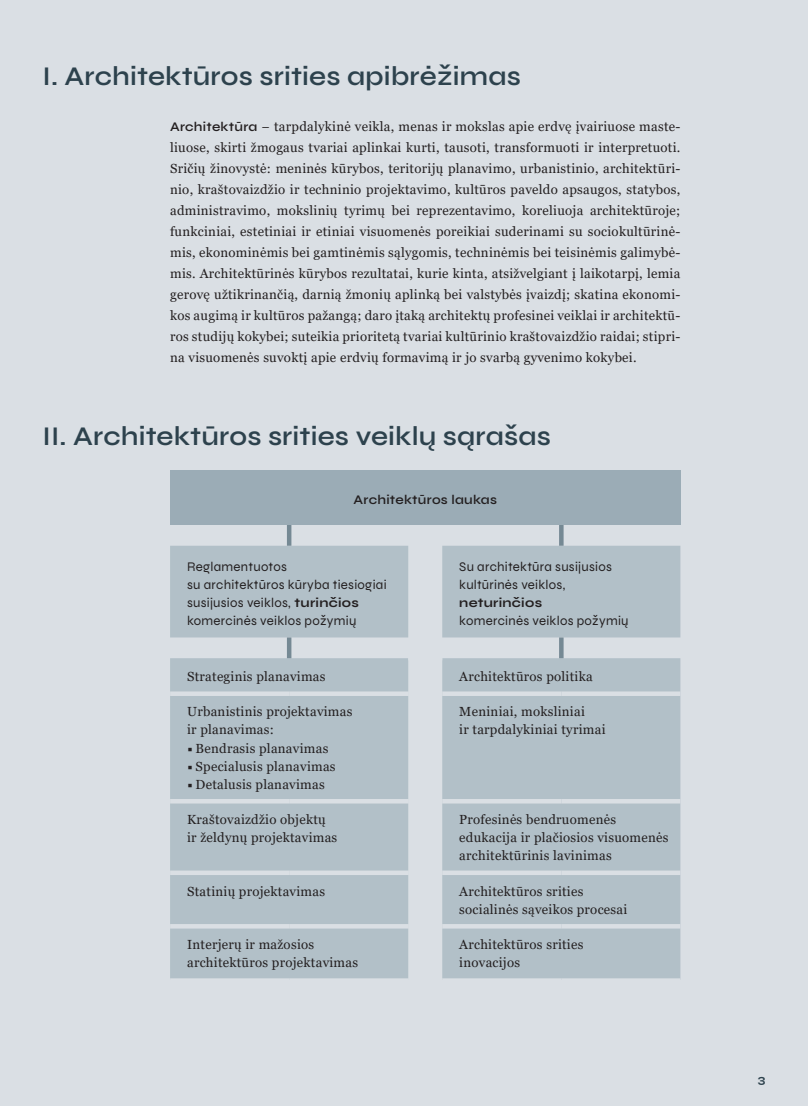
<style>
.page{position:relative;width:808px;height:1106px;background:#dadfe4}
.page>*{position:absolute;margin:0;border:0;box-sizing:border-box;transform-origin:0 0}
.t1{font:600 27px "Syne";letter-spacing:.005em;color:#2d424d}
.t2{font:13.2px/21px "Georgia";letter-spacing:.02em;color:#231f20}
.t3{font:13.2px/18px "Syne";letter-spacing:.02em;color:#231f20}
.t4{font:600 13.2px "Syne";letter-spacing:.02em;color:#231f20}
.t5{font:700 13.2px "Syne";letter-spacing:.02em;color:#231f20}
.t6{font:700 12px "Syne";color:#2d424d}
.s1{font-family:"Syne";font-weight:600}
.s2{font-weight:700}
</style>
<div class="page">
<div style="left:170px;top:470px;width:510px;height:55px;background:#9bacb6"></div>
<svg style="left:170px;top:545px;width:510px;height:433px;background:#b6c3cb"></svg>
<hr style="left:408px;top:656px;width:34px;height:4px;background:#dadfe4">
<div style="left:170px;top:691px;width:119px;height:5px;background:#dadfe4"></div>
<div style="left:289px;top:691px;width:119px;height:5px;background:#dadfe4"></div>
<div style="left:408px;top:691px;width:34px;height:5px;background:#dadfe4"></div>
<div style="left:442px;top:691px;width:119px;height:5px;background:#dadfe4"></div>
<div style="left:561px;top:691px;width:119px;height:5px;background:#dadfe4"></div>
<hr style="left:170px;top:799px;width:119px;height:4px;background:#dadfe4">
<hr style="left:289px;top:799px;width:119px;height:4px;background:#dadfe4">
<hr style="left:408px;top:799px;width:34px;height:4px;background:#dadfe4">
<hr style="left:442px;top:799px;width:119px;height:4px;background:#dadfe4">
<hr style="left:561px;top:799px;width:119px;height:4px;background:#dadfe4">
<div style="left:170px;top:870px;width:119px;height:5px;background:#dadfe4"></div>
<div style="left:289px;top:870px;width:119px;height:5px;background:#dadfe4"></div>
<div style="left:408px;top:870px;width:34px;height:5px;background:#dadfe4"></div>
<div style="left:442px;top:870px;width:119px;height:5px;background:#dadfe4"></div>
<div style="left:561px;top:870px;width:119px;height:5px;background:#dadfe4"></div>
<hr style="left:170px;top:924px;width:119px;height:4px;background:#dadfe4">
<hr style="left:289px;top:924px;width:119px;height:4px;background:#dadfe4">
<hr style="left:408px;top:924px;width:34px;height:4px;background:#dadfe4">
<hr style="left:442px;top:924px;width:119px;height:4px;background:#dadfe4">
<hr style="left:561px;top:924px;width:119px;height:4px;background:#dadfe4">
<hr style="left:287px;top:525px;width:4px;height:20px;background:#758994">
<div style="left:559px;top:525px;width:5px;height:20px;background:#758994"></div>
<hr style="left:287px;top:637px;width:4px;height:21px;background:#758994">
<div style="left:559px;top:637px;width:5px;height:21px;background:#758994"></div>
<h1 class="t1" style="left:43px;top:59px;width:480px">I. Architektūros srities apibrėžimas</h1>
<p class="t2" style="left:170px;top:116px;width:512px;text-align:justify"><span class="s1">Architektūra</span> − tarpdalykinė veikla, menas ir mokslas apie erdvę įvairiuose maste&shy;liuose, skirti žmogaus tvariai aplinkai kurti, tausoti, transformuoti ir interpretuoti.<br>Sričių žinovystė: meninės kūrybos, teritorijų planavimo, urbanistinio, architektūri&shy;nio, kraštovaizdžio ir techninio projektavimo, kultūros paveldo apsaugos, statybos, administravimo, mokslinių tyrimų bei reprezentavimo, koreliuoja architektūroje; funkciniai, estetiniai ir etiniai visuomenės poreikiai suderinami su sociokultūrinė&shy;mis, ekonominėmis bei gamtinėmis sąlygomis, techninėmis bei teisinėmis galimybė&shy;mis. Architektūrinės kūrybos rezultatai, kurie kinta, atsižvelgiant į laikotarpį, lemia gerovę užtikrinančią, darnią žmonių aplinką bei valstybės įvaizdį; skatina ekonomi&shy;kos augimą ir kultūros pažangą; daro įtaką architektų profesinei veiklai ir architektū&shy;ros studijų kokybei; suteikia prioritetą tvariai kultūrinio kraštovaizdžio raidai; stipri&shy;na visuomenės suvoktį apie erdvių formavimą ir jo svarbą gyvenimo kokybei.</p>
<h1 class="t1" style="left:43px;top:419px;width:510px">II. Architektūros srities veiklų sąrašas</h1>
<p class="t4" style="left:353px;top:491px;width:145px">Architektūros laukas</p>
<p class="t3" style="left:187px;top:557px;width:201px">Reglamentuotos<br>su architektūros kūryba tiesiogiai susijusios veiklos, <span class="s2">turinčios </span>komercinės veiklos požymių</p>
<p class="t3" style="left:459px;top:557px;width:154px">Su architektūra susijusios kultūrinės veiklos,</p>
<p class="t5" style="left:459px;top:594px;width:84px">neturinčios</p>
<p class="t3" style="left:459px;top:611px;width:171px">komercinės veiklos požymių</p>
<p class="t2" style="left:187px;top:666px;width:140px">Strateginis planavimas</p>
<p class="t2" style="left:459px;top:666px;width:135px">Architektūros politika</p>
<p class="t2" style="left:187px;top:703px;width:167px;line-height:18px">Urbanistinis projektavimas ir planavimas:</p>
<p class="t2" style="left:187px;top:737px;width:143px"><span class="s1">•</span> Bendrasis planavimas</p>
<p class="t2" style="left:187px;top:755px;width:150px"><span class="s1">•</span> Specialusis planavimas</p>
<p class="t2" style="left:187px;top:773px;width:139px"><span class="s1">•</span> Detalusis planavimas</p>
<p class="t2" style="left:459px;top:703px;width:148px;line-height:18px">Meniniai, moksliniai<br>ir tarpdalykiniai tyrimai</p>
<p class="t2" style="left:187px;top:810px;width:152px;line-height:18px">Kraštovaizdžio objektų ir želdynų projektavimas</p>
<p class="t2" style="left:459px;top:810px;width:211px;line-height:18px">Profesinės bendruomenės edukacija ir plačiosios visuomenės architektūrinis lavinimas</p>
<p class="t2" style="left:187px;top:880px;width:140px">Statinių projektavimas</p>
<p class="t2" style="left:459px;top:882px;width:170px;line-height:18px">Architektūros srities socialinės sąveikos procesai</p>
<p class="t2" style="left:187px;top:935px;width:173px;line-height:18px">Interjerų ir mažosios architektūros projektavimas</p>
<p class="t2" style="left:459px;top:935px;width:126px;line-height:18px">Architektūros srities inovacijos</p>
<p class="t6" style="left:758px;top:1071px;width:9px">3</p>
</div>
